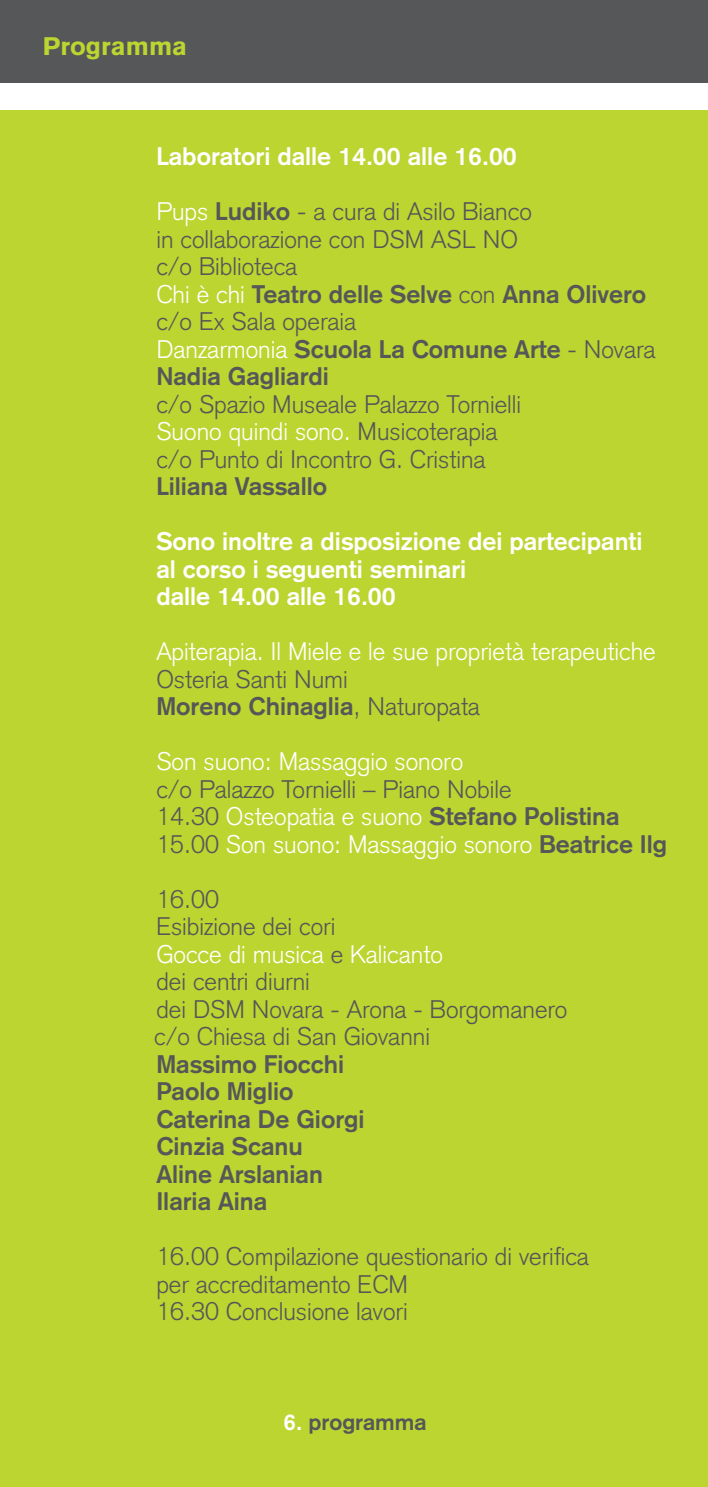
<style>
.page{position:relative;width:708px;height:1487px;background:#fff}
.page>*{position:absolute;margin:0;border:0;box-sizing:border-box;transform-origin:0 0}
.t1{font:300 25px/27.5px "Akzidenz Grotesk";color:#555758}
.t2{font:700 25px/27.5px "Akzidenz Grotesk";color:#fff}
.t3{font:700 25px/27.5px "Akzidenz Grotesk";color:#555758}
.t4{font:300 25px "Akzidenz Grotesk";color:#fff}
.t5{font:900 25px "Akzidenz Grotesk";color:#bcd531}
.t6{font:700 22.5px "Akzidenz Grotesk";color:#555758}
.s1{color:#fff}
.s2{font-weight:700}
</style>
<div class="page">
<div style="left:0;top:110px;width:707px;height:1377px;background:#bcd531"></div>
<div style="left:0;top:0;width:707px;height:83px;background:#555758"></div>
<p class="t5" style="left:43px;top:37px;width:146px">Programma</p>
<p class="t2" style="left:156px;top:145px;width:362px">Laboratori dalle 14.00 alle 16.00</p>
<p class="t1" style="left:156px;top:201px;width:500px"><span class="s1">Pups</span> <span class="s2">Ludiko</span> - a cura di Asilo Bianco<br>in collaborazione con DSM ASL NO<br>c/o Biblioteca<br><span class="s1">Chi è chi</span> <span class="s2">Teatro delle Selve</span> con <span class="s2">Anna Olivero </span>c/o Ex Sala operaia<br><span class="s1">Danzarmonia</span> <span class="s2">Scuola La Comune Arte</span> - Novara<br><span class="s2">Nadia Gagliardi</span></p>
<p class="t1" style="left:156px;top:393px;width:366px">c/o Spazio Museale Palazzo Tornielli<br><span class="s1">Suono quindi sono.</span> Musicoterapia c/o Punto di Incontro G. Cristina</p>
<p class="t3" style="left:156px;top:475px;width:172px">Liliana Vassallo</p>
<p class="t2" style="left:156px;top:530px;width:487px">Sono inoltre a disposizione dei partecipanti al corso i seguenti seminari<br>dalle 14.00 alle 16.00</p>
<p class="t4" style="left:156px;top:642px;width:500px">Apiterapia. Il Miele e le sue proprietà terapeutiche</p>
<p class="t1" style="left:156px;top:668px;width:325px">Osteria Santi Numi<br><span class="s2">Moreno Chinaglia</span>, Naturopata</p>
<p class="t4" style="left:156px;top:752px;width:308px">Son suono: Massaggio sonoro</p>
<p class="t1" style="left:156px;top:778px;width:512px">c/o Palazzo Tornielli – Piano Nobile<br>14.30 <span class="s1">Osteopatia e suono</span> <span class="s2">Stefano Polistina<br></span>15.00 <span class="s1">Son suono: Massaggio sonoro</span> <span class="s2">Beatrice Ilg</span></p>
<p class="t1" style="left:154px;top:888px;width:414px">16.00<br>Esibizione dei cori<br><span class="s1">Gocce di musica</span> e <span class="s1">Kalicanto<br></span>dei centri diurni<br>dei DSM Novara - Arona - Borgomanero c/o Chiesa di San Giovanni</p>
<p class="t3" style="left:156px;top:1052px;width:210px">Massimo Fiocchi<br>Paolo Miglio<br>Caterina De Giorgi<br>Cinzia Scanu<br>Aline Arslanian<br>Ilaria Aina</p>
<p class="t1" style="left:156px;top:1246px;width:434px">16.00 Compilazione questionario di verifica per accreditamento ECM<br>16.30 Conclusione lavori</p>
<p class="t6" style="left:283px;top:1414px;width:144px"><span class="s1">6.</span> programma</p>
</div>
